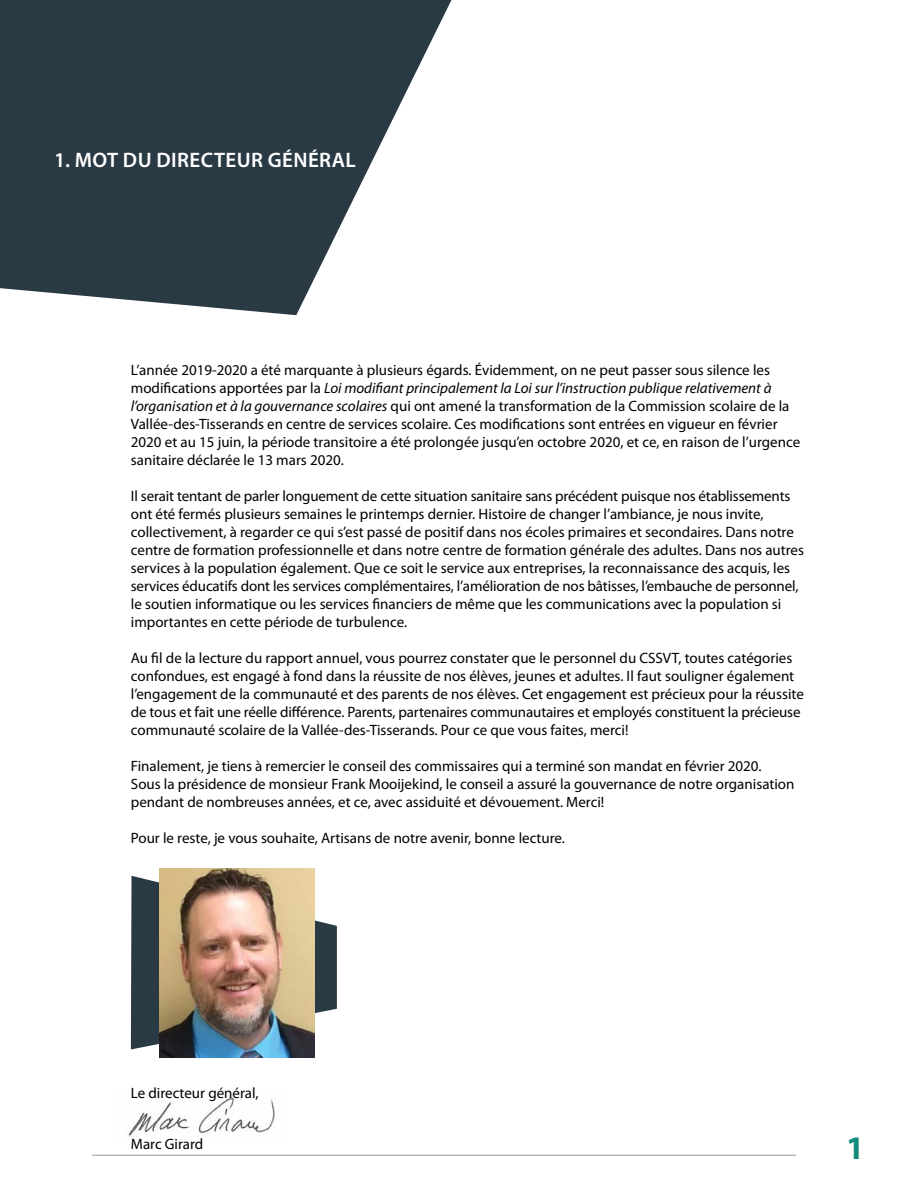
<style>
.page{position:relative;width:918px;height:1188px;background:#fff}
.page>*{position:absolute;margin:0;border:0;box-sizing:border-box;transform-origin:0 0}
.t1{font:700 33px "Myriad Pro";color:#158a7b}
.t2{font:600 21px "Myriad Pro";letter-spacing:.02em;color:#fff}
.t3{font:15px/18px "Myriad Pro";color:#000}
.s1{font-style:italic}
</style>
<div class="page">
<img style="left:128px;top:1097px;width:147px;height:39px">
<hr style="left:92px;top:1155px;width:704px;height:1px;background:#939598">
<svg style="left:0;top:0;width:451px;height:315px;fill:#2a3a45"></svg>
<svg style="left:131px;top:876px;width:206px;height:173px"></svg>
<img style="left:159px;top:868px;width:156px;height:189px">
<h2 class="t2" style="left:54px;top:147px;width:303px">1. MOT DU DIRECTEUR GÉNÉRAL</h2>
<p class="t3" style="left:131px;top:360px;width:671px">L’année 2019-2020 a été marquante à plusieurs égards. Évidemment, on ne peut passer sous silence les modifications apportées par la <span class="s1">Loi modifiant principalement la Loi sur l’instruction publique relativement à l’organisation et à la gouvernance scolaires</span> qui ont amené la transformation de la Commission scolaire de la Vallée-des-Tisserands en centre de services scolaire. Ces modifications sont entrées en vigueur en février 2020 et au 15 juin, la période transitoire a été prolongée jusqu’en octobre 2020, et ce, en raison de l’urgence sanitaire déclarée le 13 mars 2020.</p>
<p class="t3" style="left:131px;top:486px;width:675px">Il serait tentant de parler longuement de cette situation sanitaire sans précédent puisque nos établissements ont été fermés plusieurs semaines le printemps dernier. Histoire de changer l’ambiance, je nous invite, collectivement, à regarder ce qui s’est passé de positif dans nos écoles primaires et secondaires. Dans notre centre de formation professionnelle et dans notre centre de formation générale des adultes. Dans nos autres services à la population également. Que ce soit le service aux entreprises, la reconnaissance des acquis, les services éducatifs dont les services complémentaires, l’amélioration de nos bâtisses, l’embauche de personnel, le soutien informatique ou les services financiers de même que les communications avec la population si importantes en cette période de turbulence.</p>
<p class="t3" style="left:131px;top:648px;width:675px">Au fil de la lecture du rapport annuel, vous pourrez constater que le personnel du CSSVT, toutes catégories confondues, est engagé à fond dans la réussite de nos élèves, jeunes et adultes. Il faut souligner également l’engagement de la communauté et des parents de nos élèves. Cet engagement est précieux pour la réussite de tous et fait une réelle différence. Parents, partenaires communautaires et employés constituent la précieuse communauté scolaire de la Vallée-des-Tisserands. Pour ce que vous faites, merci!</p>
<p class="t3" style="left:131px;top:756px;width:665px">Finalement, je tiens à remercier le conseil des commissaires qui a terminé son mandat en février 2020.<br>Sous la présidence de monsieur Frank Mooijekind, le conseil a assuré la gouvernance de notre organisation pendant de nombreuses années, et ce, avec assiduité et dévouement. Merci!</p>
<p class="t3" style="left:131px;top:828px;width:436px">Pour le reste, je vous souhaite, Artisans de notre avenir, bonne lecture.</p>
<p class="t3" style="left:131px;top:1084px;width:129px">Le directeur général,</p>
<p class="t3" style="left:131px;top:1135px;width:74px">Marc Girard</p>
<h1 class="t1" style="left:846px;top:1126px;width:20px">1</h1>
</div>
